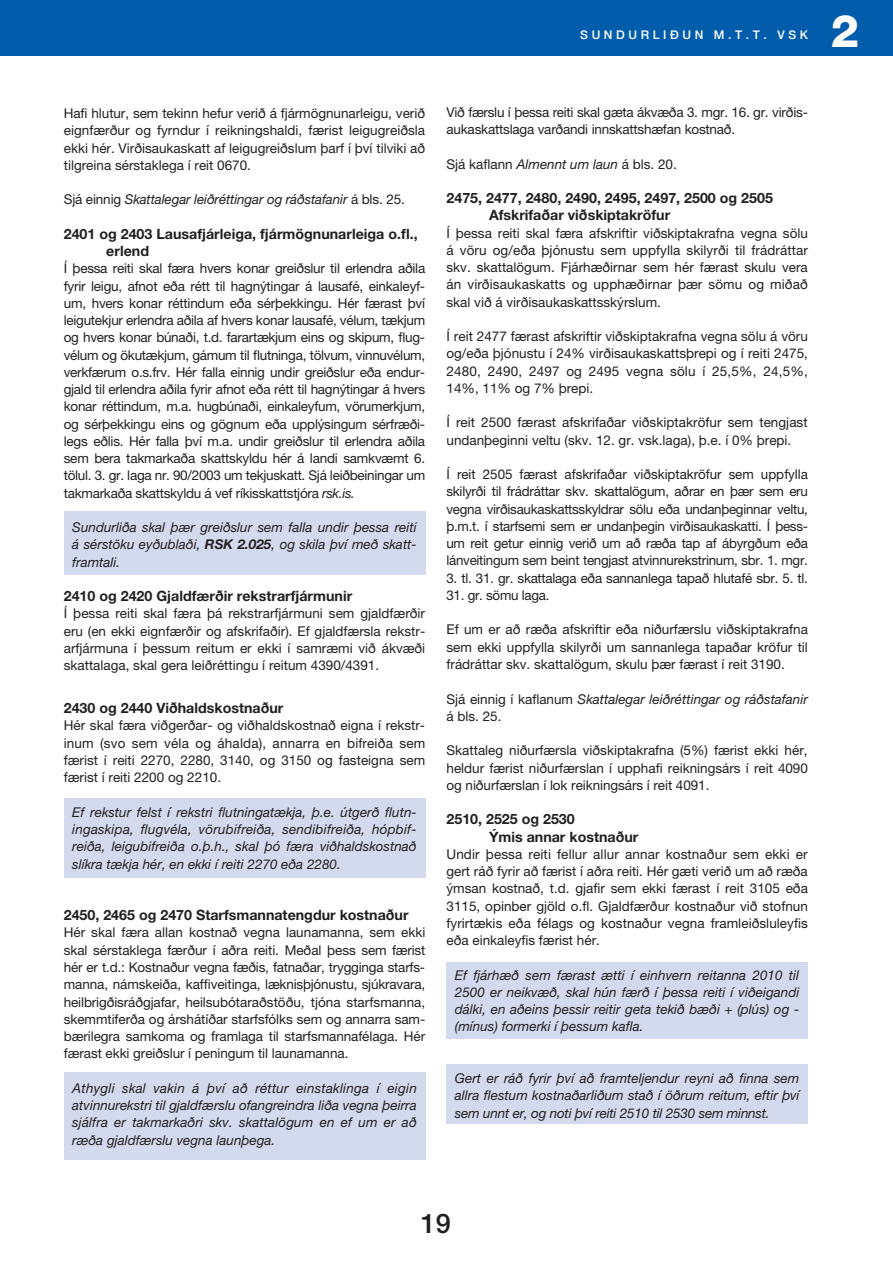
<style>
.page{position:relative;width:893px;height:1263px;background:#fff}
.page>*{position:absolute;margin:0;border:0;box-sizing:border-box;transform-origin:0 0}
.t1{font:800 45px "Helvetica Neue";color:#fff}
.t2{font:500 27px "Helvetica Neue";color:#231f20}
.t3{font:700 14.25px/17.2px "Helvetica Neue";color:#231f20}
.t4{font:13.5px/17.2px "Helvetica Neue";letter-spacing:-.005em;color:#231f20;text-align:justify}
.t5{font:italic 13.5px/17.2px "Helvetica Neue";color:#231f20;text-align:justify}
.t6{font:500 12px "Helvetica Neue";letter-spacing:.3em;color:#fff}
.s1{font-style:normal}
.s2{font-style:italic}
.s3{font-weight:700}
</style>
<div class="page">
<div style="left:64px;top:1072px;width:361px;height:88px;background:#d3daee"></div>
<div style="left:446px;top:962px;width:362px;height:77px;background:#d3daee"></div>
<div style="left:446px;top:1064px;width:362px;height:60px;background:#d3daee"></div>
<div style="left:0;top:0;width:893px;height:55px;background:#015dab"></div>
<div style="left:64px;top:511px;width:361px;height:64px;background:#d3daee"></div>
<div style="left:64px;top:798px;width:361px;height:80px;background:#d3daee"></div>
<p class="t6" style="left:580px;top:28px;width:229px">SUNDURLIÐUN M.T.T. VSK</p>
<h1 class="t1" style="left:831px;top:4px;width:30px">2</h1>
<p class="t4" style="left:64px;top:104px;width:363px">Hafi hlutur, sem tekinn hefur verið á fjármögnunarleigu, verið eignfærður og fyrndur í reikningshaldi, færist leigugreiðsla ekki hér. Virðisaukaskatt af leigugreiðslum þarf í því tilviki að tilgreina sérstaklega í reit 0670.</p>
<p class="t5" style="left:64px;top:191px;width:343px"><span class="s1">Sjá einnig</span> Skattalegar leiðréttingar og ráðstafanir <span class="s1">á bls. 25.</span></p>
<p class="t3" style="left:106px;top:225px;width:313px;text-indent:-43px">2401 og 2403 Lausafjárleiga, fjármögnunarleiga o.fl., erlend</p>
<p class="t4" style="left:64px;top:260px;width:363px">Í þessa reiti skal færa hvers konar greiðslur til erlendra aðila fyrir leigu, afnot eða rétt til hagnýtingar á lausafé, einkaleyf&shy;um, hvers konar réttindum eða sérþekkingu. Hér færast því leigutekjur erlendra aðila af hvers konar lausafé, vélum, tækjum og hvers konar búnaði, t.d. farartækjum eins og skipum, flug&shy;vélum og ökutækjum, gámum til flutninga, tölvum, vinnuvélum, verkfærum o.s.frv. Hér falla einnig undir greiðslur eða endur&shy;gjald til erlendra aðila fyrir afnot eða rétt til hagnýtingar á hvers konar réttindum, m.a. hugbúnaði, einkaleyfum, vörumerkjum, og sérþekkingu eins og gögnum eða upplýsingum sérfræði&shy;legs eðlis. Hér falla því m.a. undir greiðslur til erlendra aðila sem bera takmarkaða skattskyldu hér á landi samkvæmt 6. tölul. 3. gr. laga nr. 90/2003 um tekjuskatt. Sjá leiðbeiningar um takmarkaða skattskyldu á vef ríkisskattstjóra <span class="s2">rsk.is.</span></p>
<p class="t5" style="left:72px;top:518px;width:346px">Sundurliða skal þær greiðslur sem falla undir þessa reiti á sérstöku eyðublaði, <span class="s3">RSK 2.025</span>, og skila því með skatt&shy;framtali.</p>
<p class="t3" style="left:64px;top:587px;width:290px">2410 og 2420 Gjaldfærðir rekstrarfjármunir</p>
<p class="t4" style="left:64px;top:605px;width:363px">Í þessa reiti skal færa þá rekstrarfjármuni sem gjaldfærðir eru (en ekki eignfærðir og afskrifaðir). Ef gjaldfærsla rekstr&shy;arfjármuna í þessum reitum er ekki í samræmi við ákvæði skattalaga, skal gera leiðréttingu í reitum 4390/4391.</p>
<p class="t3" style="left:64px;top:699px;width:221px">2430 og 2440 Viðhaldskostnaður</p>
<p class="t4" style="left:64px;top:717px;width:363px">Hér skal færa viðgerðar- og viðhaldskostnað eigna í rekstr&shy;inum (svo sem véla og áhalda), annarra en bifreiða sem færist í reiti 2270, 2280, 3140, og 3150 og fasteigna sem færist í reiti 2200 og 2210.</p>
<p class="t5" style="left:72px;top:803px;width:346px">Ef rekstur felst í rekstri flutningatækja, þ.e. útgerð flutn&shy;ingaskipa, flugvéla, vörubifreiða, sendibifreiða, hópbif&shy;reiða, leigubifreiða o.þ.h., skal þó færa viðhaldskostnað slíkra tækja hér, en ekki í reiti 2270 eða 2280.</p>
<p class="t3" style="left:64px;top:906px;width:346px">2450, 2465 og 2470 Starfsmannatengdur kostnaður</p>
<p class="t4" style="left:64px;top:924px;width:363px;text-align:left">Hér skal færa allan kostnað vegna launamanna, sem ekki skal sérstaklega færður í aðra reiti. Meðal þess sem færist hér er t.d.: Kostnaður vegna fæðis, fatnaðar, trygginga starfs----------- manna, námskeiða, kaffiveitinga, læknisþjónustu, sjúkravara, heilbrigðisráðgjafar, heilsubótaraðstöðu, tjóna starfsmanna, skemmtiferða og árshátíðar starfsfólks sem og annarra sam&shy;bærilegra samkoma og framlaga til starfsmannafélaga. Hér færast ekki greiðslur í peningum til launamanna.</p>
<p class="t5" style="left:72px;top:1079px;width:346px">Athygli skal vakin á því að réttur einstaklinga í eigin atvinnurekstri til gjaldfærslu ofangreindra liða vegna þeirra sjálfra er takmarkaðri skv. skattalögum en ef um er að ræða gjaldfærslu vegna launþega.</p>
<p class="t4" style="left:446px;top:103px;width:362px">Við færslu í þessa reiti skal gæta ákvæða 3. mgr. 16. gr. virðis&shy;aukaskattslaga varðandi innskattshæfan kostnað.</p>
<p class="t4" style="left:446px;top:155px;width:232px">Sjá kaflann <span class="s2">Almennt um laun</span> á bls. 20.</p>
<p class="t3" style="left:489px;top:189px;width:285px;text-indent:-43px">2475, 2477, 2480, 2490, 2495, 2497, 2500 og 2505<br>Afskrifaðar viðskiptakröfur</p>
<p class="t4" style="left:446px;top:224px;width:363px">Í þessa reiti skal færa afskriftir viðskiptakrafna vegna sölu á vöru og/eða þjónustu sem uppfylla skilyrði til frádráttar skv. skattalögum. Fjárhæðirnar sem hér færast skulu vera án virðisaukaskatts og upphæðirnar þær sömu og miðað skal við á virðisaukaskattsskýrslum.</p>
<p class="t4" style="left:446px;top:328px;width:363px">Í reit 2477 færast afskriftir viðskiptakrafna vegna sölu á vöru og/eða þjónustu í 24% virðisaukaskattsþrepi og í reiti 2475, 2480, 2490, 2497 og 2495 vegna sölu í 25,5%, 24,5%, 14%, 11% og 7% þrepi.</p>
<p class="t4" style="left:446px;top:414px;width:363px">Í reit 2500 færast afskrifaðar viðskiptakröfur sem tengjast undanþeginni veltu (skv. 12. gr. vsk.laga), þ.e. í 0% þrepi.</p>
<p class="t4" style="left:446px;top:466px;width:363px">Í reit 2505 færast afskrifaðar viðskiptakröfur sem uppfylla skilyrði til frádráttar skv. skattalögum, aðrar en þær sem eru vegna virðisaukaskattsskyldrar sölu eða undanþeginnar veltu, þ.m.t. í starfsemi sem er undanþegin virðisaukaskatti. Í þess&shy;um reit getur einnig verið um að ræða tap af ábyrgðum eða lánveitingum sem beint tengjast atvinnurekstrinum, sbr. 1. mgr.</p>
<p class="t4" style="left:446px;top:569px;width:363px">3. tl. 31. gr. skattalaga eða sannanlega tapað hlutafé sbr. 5. tl.</p>
<p class="t4" style="left:446px;top:586px;width:104px">31. gr. sömu laga.</p>
<p class="t4" style="left:446px;top:621px;width:363px">Ef um er að ræða afskriftir eða niðurfærslu viðskiptakrafna sem ekki uppfylla skilyrði um sannanlega tapaðar kröfur til frádráttar skv. skattalögum, skulu þær færast í reit 3190.</p>
<p class="t5" style="left:446px;top:690px;width:363px"><span class="s1">Sjá einnig í kaflanum</span> Skattalegar leiðréttingar og ráðstafanir <span class="s1">á bls. 25.</span></p>
<p class="t4" style="left:446px;top:742px;width:363px">Skattaleg niðurfærsla viðskiptakrafna (5%) færist ekki hér, heldur færist niðurfærslan í upphafi reikningsárs í reit 4090 og niðurfærslan í lok reikningsárs í reit 4091.</p>
<p class="t3" style="left:489px;top:810px;width:151px;text-indent:-43px">2510, 2525 og 2530<br>Ýmis annar kostnaður</p>
<p class="t4" style="left:446px;top:845px;width:363px">Undir þessa reiti fellur allur annar kostnaður sem ekki er gert ráð fyrir að færist í aðra reiti. Hér gæti verið um að ræða ýmsan kostnað, t.d. gjafir sem ekki færast í reit 3105 eða 3115, opinber gjöld o.fl. Gjaldfærður kostnaður við stofnun fyrirtækis eða félags og kostnaður vegna framleiðsluleyfis eða einkaleyfis færist hér.</p>
<p class="t5" style="left:455px;top:966px;width:346px">Ef fjárhæð sem færast ætti í einhvern reitanna 2010 til 2500 er neikvæð, skal hún færð í þessa reiti í viðeigandi dálki, en aðeins þessir reitir geta tekið bæði + (plús) og - (mínus) formerki í þessum kafla.</p>
<p class="t5" style="left:455px;top:1069px;width:346px">Gert er ráð fyrir því að framteljendur reyni að finna sem allra flestum kostnaðarliðum stað í öðrum reitum, eftir því sem unnt er, og noti því reiti 2510 til 2530 sem minnst.</p>
<h2 class="t2" style="left:421px;top:1207px;width:32px">19</h2>
</div>
